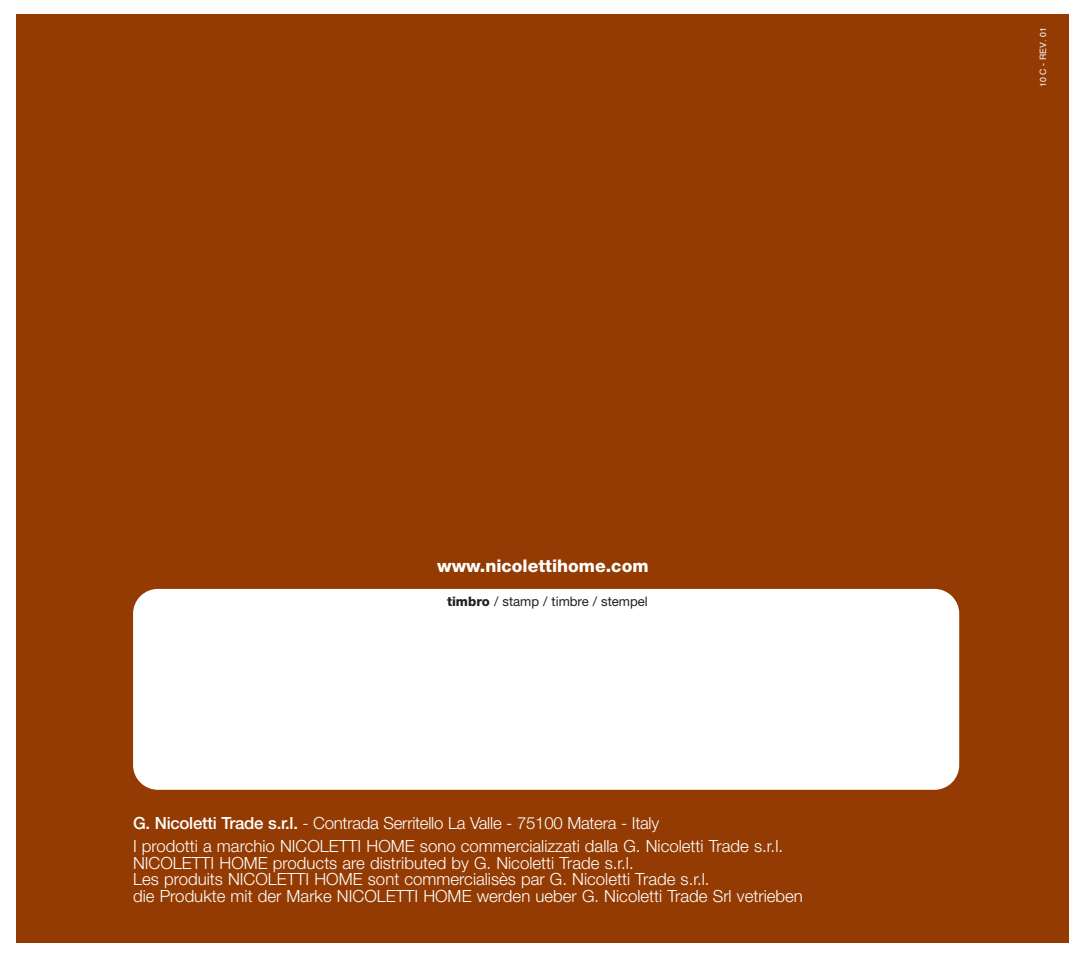
<style>
.page{position:relative;width:1085px;height:957px;background:#fff}
.page>*{position:absolute;margin:0;border:0;box-sizing:border-box;transform-origin:0 0}
.t1{font:800 17.55px "Helvetica Neue";color:#fff}
.t2{font:300 16.88px/16.4px "Helvetica Neue";color:#fff}
.t3{font:13.05px "Helvetica Neue";color:#231f20}
.t4{font:8.78px "Helvetica";color:#fff}
.s1{font-weight:800}
.s2{font-weight:500}
</style>
<div class="page">
<div style="left:16px;top:14px;width:1052px;height:928px;background:#933b03"></div>
<div style="left:133px;top:589px;width:826px;height:201px;background:#fff;border-radius:25px"></div>
<p class="t1" style="left:437px;top:555px;width:213px">www.nicolettihome.com</p>
<p class="t3" style="left:447px;top:593px;width:202px"><span class="s1">timbro</span> / stamp / timbre / stempel</p>
<p class="t2" style="left:133px;top:811px;width:651px;line-height:22.9px"><span class="s2">G. Nicoletti Trade s.r.l.</span> - Contrada Serritello La Valle - 75100 Matera - Italy<br>I prodotti a marchio NICOLETTI HOME sono commercializzati dalla G. Nicoletti Trade s.r.l.</p>
<p class="t2" style="left:133px;top:854px;width:671px">NICOLETTI HOME products are distributed by G. Nicoletti Trade s.r.l.<br>Les produits NICOLETTI HOME sont commercialisès par G. Nicoletti Trade s.r.l.<br>die Produkte mit der Marke NICOLETTI HOME werden ueber G. Nicoletti Trade Srl vetrieben</p>
<p class="t4" style="left:1036px;top:87px;width:61px;rotate:-90deg">10 C - REV. 01</p>
</div>
